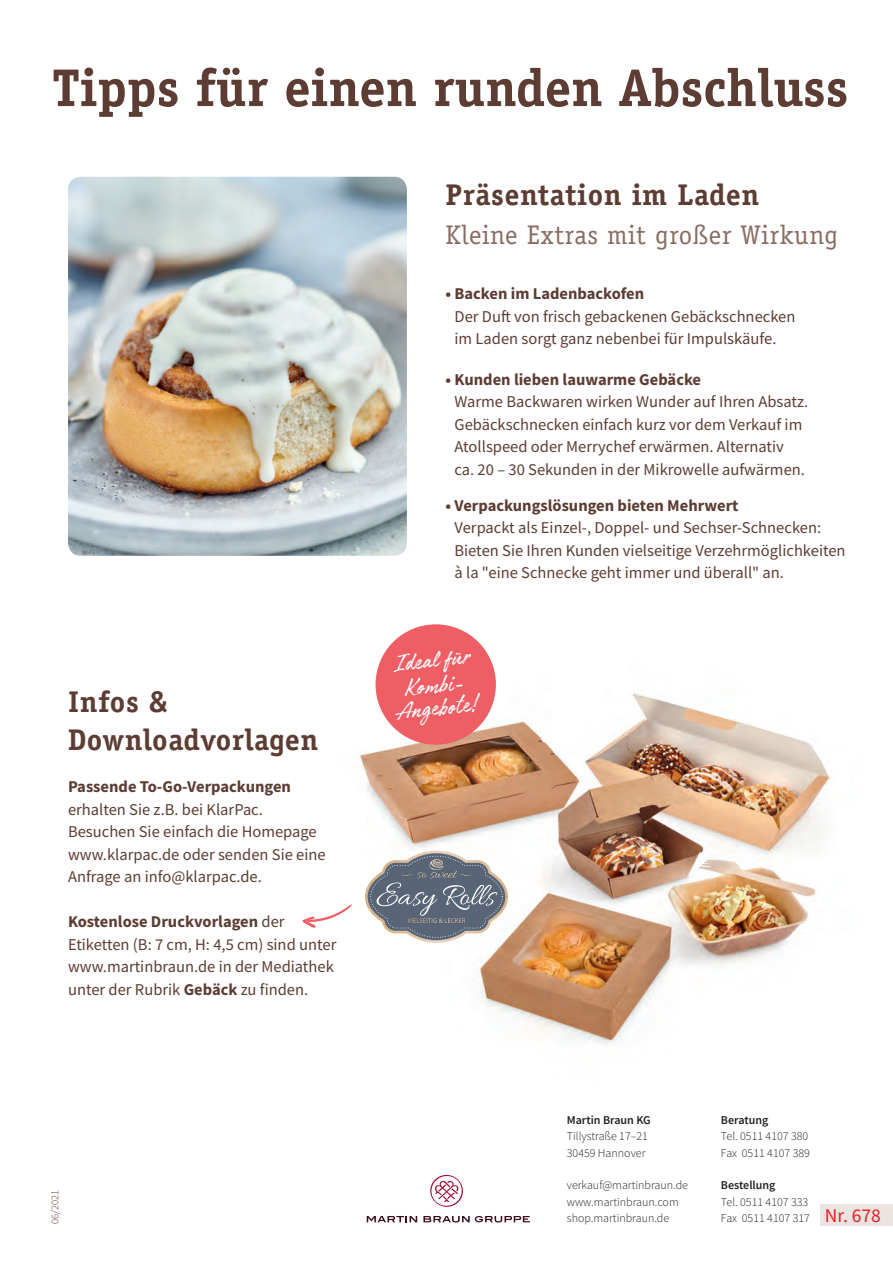
<style>
.page{position:relative;width:893px;height:1263px;background:#fff}
.page>*{position:absolute;margin:0;border:0;box-sizing:border-box;transform-origin:0 0}
.t1{font:700 53.25px "Officina Serif LT";color:#5d3d33}
.t2{font:700 30px/37.5px "Officina Serif LT";letter-spacing:.02em;color:#5d3d33}
.t3{font:27px "Officina Serif LT";letter-spacing:.02em;color:#896d63}
.t4{font:27px/25.5px "Authenia";color:#fff}
.t5{font:19.5px "Source Sans Pro";color:#ee1d23}
.t6{font:16.5px/22.5px "Source Sans Pro";color:#5d3d33}
.t7{font:700 16.5px "Source Sans Pro";color:#5d3d33}
.t8{font:300 12px/16.5px "Source Sans Pro";color:#231f20}
.t9{font:600 12px "Source Sans Pro";color:#231f20}
.t10{font:300 10.5px "Source Sans Pro";color:#5d3d33}
.s1{font-weight:700}
</style>
<div class="page">
<img style="left:358px;top:624px;width:535px;height:602px">
<img style="left:68px;top:177px;width:339px;height:379px">
<svg style="left:367px;top:1216px;width:50px;height:6px"></svg>
<svg style="left:423px;top:1216px;width:107px;height:6px"></svg>
<svg style="left:430px;top:1175px;width:33px;height:32px"></svg>
<div style="left:376px;top:624px;width:120px;height:121px;background:#f05e65;border-radius:50%"></div>
<svg style="left:362px;top:848px;width:148px;height:97px"></svg>
<div style="left:821px;top:1204px;width:72px;height:21px;background:#ebe4e1"></div>
<svg style="left:302px;top:904px;width:50px;height:24px"></svg>
<h1 class="t1" style="left:52px;top:55px;width:798px">Tipps für einen runden Abschluss</h1>
<h2 class="t2" style="left:446px;top:176px;width:315px">Präsentation im Laden</h2>
<h3 class="t3" style="left:446px;top:219px;width:394px">Kleine Extras mit großer Wirkung</h3>
<h2 class="t2" style="left:68px;top:683px;width:252px">Infos &amp;<br>Downloadvorlagen</h2>
<p class="t7" style="left:68px;top:776px;width:224px">Passende To-Go-Verpackungen</p>
<p class="t6" style="left:68px;top:798px;width:259px">erhalten Sie z.B. bei KlarPac.<br>Besuchen Sie einfach die Homepage www.klarpac.de oder senden Sie eine<br>Anfrage an info@klarpac.de.</p>
<p class="t6" style="left:68px;top:910px;width:270px"><span class="s1">Kostenlose Druckvorlagen</span> der Etiketten (B: 7 cm, H: 4,5 cm) sind unter www.martinbraun.de in der Mediathek unter der Rubrik <span class="s1">Gebäck</span> zu finden.</p>
<p class="t10" style="left:49px;top:1224px;width:35px;rotate:-90deg">06/2021</p>
<p class="t7" style="left:446px;top:283px;width:200px">• Backen im Ladenbackofen</p>
<p class="t6" style="left:455px;top:305px;width:342px">Der Duft von frisch gebackenen Gebäckschnecken im Laden sorgt ganz nebenbei für Impulskäufe.</p>
<p class="t7" style="left:446px;top:368px;width:257px">• Kunden lieben lauwarme Gebäcke</p>
<p class="t6" style="left:455px;top:390px;width:355px">Warme Backwaren wirken Wunder auf Ihren Absatz.<br>Gebäckschnecken einfach kurz vor dem Verkauf im Atollspeed oder Merrychef erwärmen. Alternativ<br>ca. 20 – 30 Sekunden in der Mikrowelle aufwärmen.</p>
<p class="t7" style="left:446px;top:494px;width:295px">• Verpackungslösungen bieten Mehrwert</p>
<p class="t6" style="left:455px;top:516px;width:393px">Verpackt als Einzel-, Doppel- und Sechser-Schnecken:<br>Bieten Sie Ihren Kunden vielseitige Verzehrmöglichkeiten à la "eine Schnecke geht immer und überall" an.</p>
<h3 class="t4" style="left:394px;top:654px;width:77px;rotate:-6deg">Ideal für<br>Kombi-</h3>
<h3 class="t4" style="left:395px;top:702px;width:83px;rotate:-6deg">Angebote!</h3>
<p class="t9" style="left:567px;top:1111px;width:85px">Martin Braun KG</p>
<p class="t8" style="left:567px;top:1128px;width:83px">Tillystraße 17–21<br>30459 Hannover</p>
<p class="t9" style="left:721px;top:1111px;width:49px">Beratung</p>
<p class="t8" style="left:721px;top:1128px;width:90px">Tel. 0511 4107 380<br>Fax 0511 4107 389</p>
<p class="t8" style="left:567px;top:1177px;width:123px">verkauf@martinbraun.de www.martinbraun.com shop.martinbraun.de</p>
<p class="t9" style="left:721px;top:1177px;width:56px">Bestellung</p>
<p class="t8" style="left:721px;top:1193px;width:89px">Tel. 0511 4107 333</p>
<p class="t8" style="left:721px;top:1210px;width:90px">Fax 0511 4107 317</p>
<p class="t5" style="left:825px;top:1203px;width:58px">Nr. 678</p>
</div>
